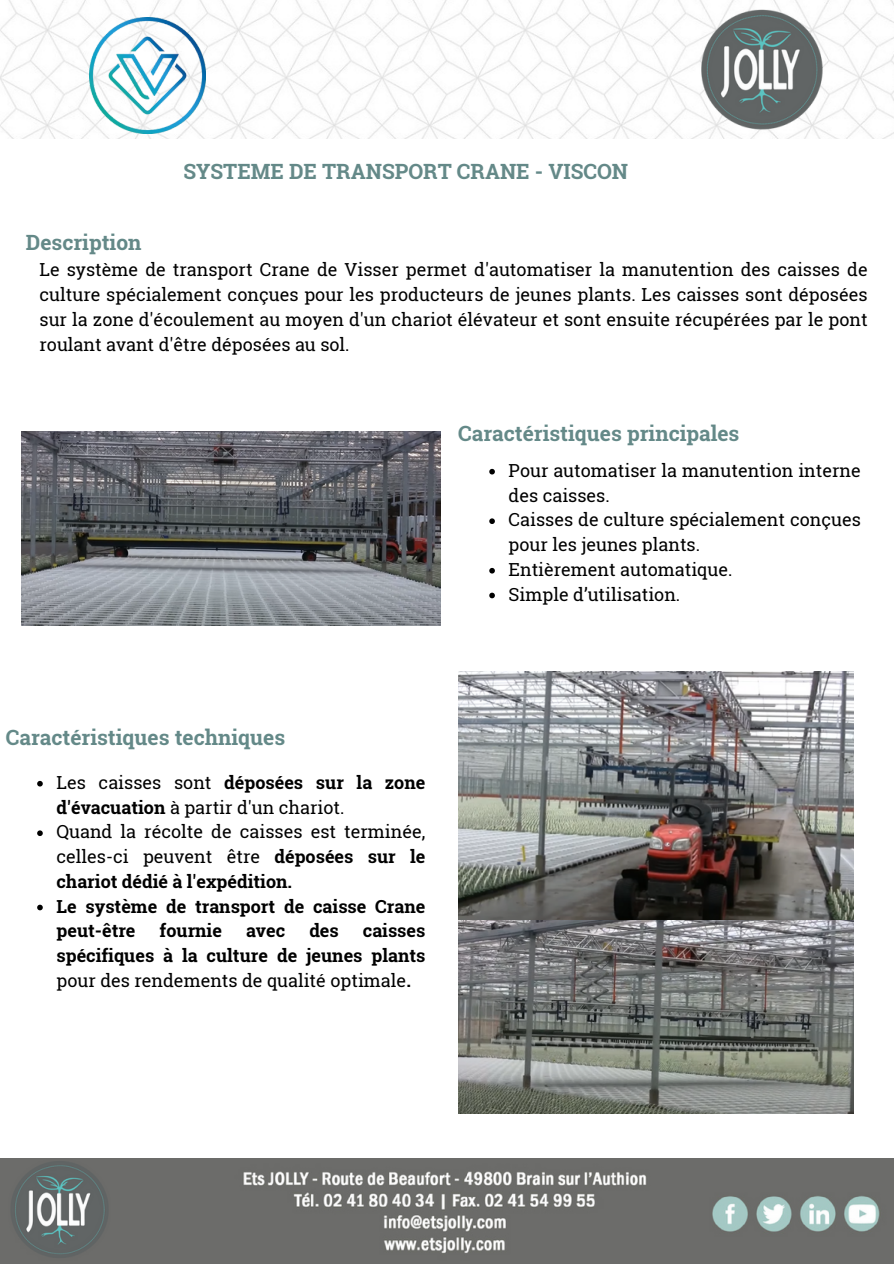
<style>
.page{position:relative;width:894px;height:1264px;background:#fff}
.page>*{position:absolute;margin:0;border:0;box-sizing:border-box;transform-origin:0 0}
.t1{font:700 21px "Roboto Slab";color:#648988}
.t2{font:18px/24.8px "Roboto Slab";color:#000}
.t3{font:700 18px/24.8px "Roboto Slab";color:#000}
.s1{font-weight:700}
.s2{font-weight:400}
</style>
<div class="page">
<img style="left:0;top:0;width:893px;height:138px">
<img style="left:0;top:1158px;width:893px;height:105px">
<img style="left:699px;top:5px;width:129px;height:128px">
<img style="left:89px;top:18px;width:116px;height:115px">
<img style="left:458px;top:672px;width:395px;height:441px">
<img style="left:21px;top:431px;width:419px;height:194px">
<svg style="left:489px;top:469px;width:5px;height:5px"></svg>
<svg style="left:489px;top:518px;width:5px;height:6px"></svg>
<svg style="left:489px;top:568px;width:5px;height:5px"></svg>
<svg style="left:489px;top:592px;width:5px;height:6px"></svg>
<svg style="left:37px;top:781px;width:6px;height:5px"></svg>
<svg style="left:37px;top:830px;width:6px;height:6px"></svg>
<svg style="left:37px;top:904px;width:6px;height:6px"></svg>
<h2 class="t1" style="left:26px;top:228px;width:117px">Description</h2>
<p class="t1" style="left:183px;top:157px;width:446px">SYSTEME DE TRANSPORT CRANE - VISCON</p>
<p class="t2" style="left:39px;top:257px;width:829px;text-align:justify">Le système de transport Crane de Visser permet d'automatiser la manutention des caisses de culture spécialement conçues pour les producteurs de jeunes plants. Les caisses sont déposées sur la zone d'écoulement au moyen d'un chariot élévateur et sont ensuite récupérées par le pont roulant avant d'être déposées au sol.</p>
<p class="t1" style="left:458px;top:419px;width:282px">Caractéristiques principales</p>
<p class="t1" style="left:6px;top:723px;width:281px">Caractéristiques techniques</p>
<p class="t2" style="left:56px;top:769px;width:370px">Les caisses sont <span class="s1">déposées sur la zone d'évacuation</span> à partir d'un chariot.</p>
<h2 class="t2" style="left:56px;top:819px;width:370px;text-align:justify">Quand la récolte de caisses est terminée, celles-ci peuvent être <span class="s1">déposées sur le chariot dédié à l'expédition.</span></h2>
<p class="t3" style="left:56px;top:893px;width:370px">Le système de transport de caisse Crane peut-être</p>
<p class="t3" style="left:160px;top:918px;width:64px">fournie</p>
<p class="t3" style="left:246px;top:918px;width:41px">avec</p>
<p class="t3" style="left:309px;top:918px;width:31px">des</p>
<p class="t3" style="left:56px;top:918px;width:370px;text-align:justify;text-indent:306px">caisses spécifiques à la culture de jeunes plants <span class="s2">pour des rendements de qualité optimale</span>.</p>
<p class="t2" style="left:508px;top:457px;width:353px">Pour automatiser la manutention interne des caisses.</p>
<p class="t2" style="left:508px;top:507px;width:353px">Caisses de culture spécialement conçues pour les jeunes plants.</p>
<p class="t2" style="left:508px;top:556px;width:225px">Entièrement automatique.</p>
<p class="t2" style="left:508px;top:581px;width:173px">Simple d’utilisation.</p>
</div>
